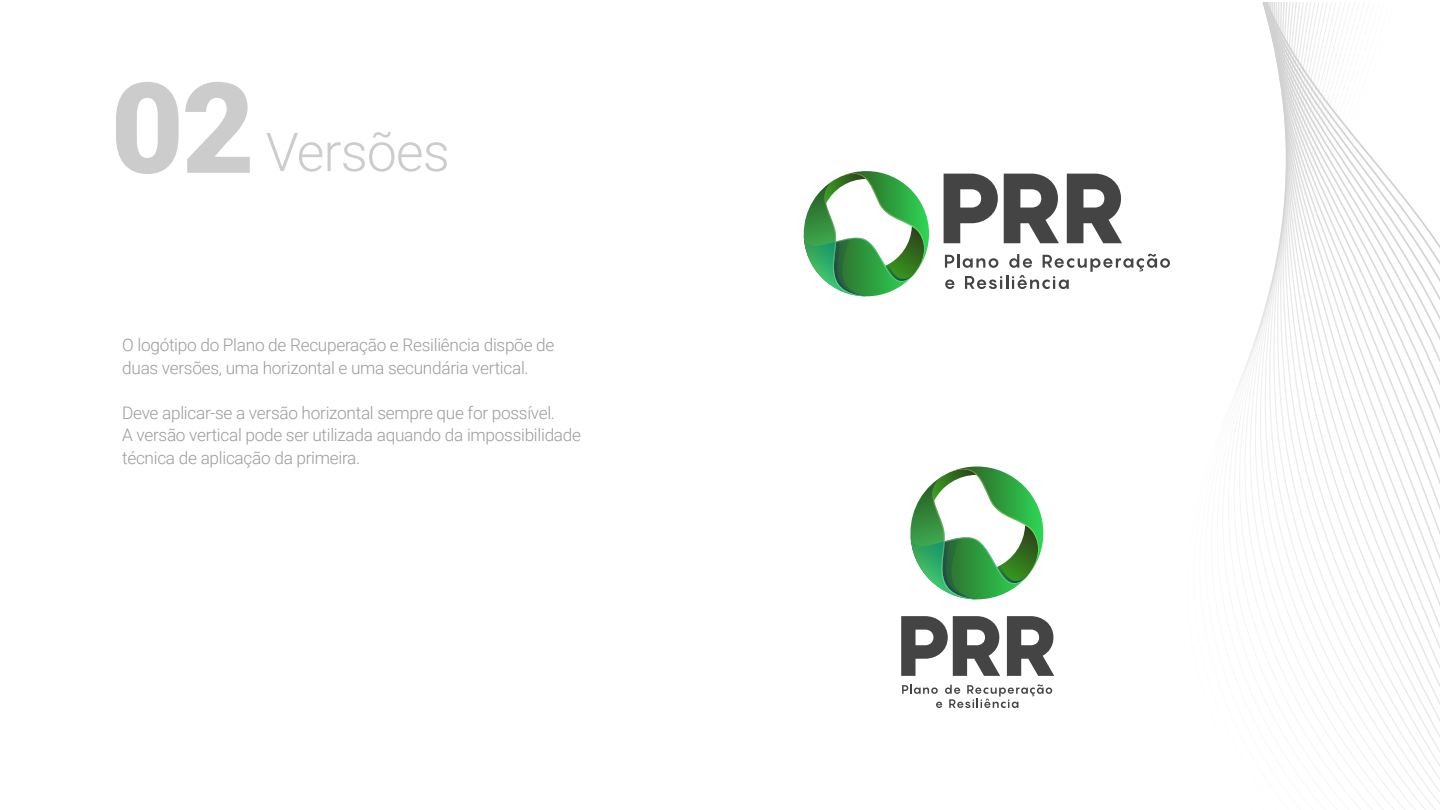
<style>
.page{position:relative;width:1440px;height:810px;background:#fff}
.page>*{position:absolute;margin:0;border:0;box-sizing:border-box;transform-origin:0 0}
.t1{font:900 126.15px "Roboto";color:#ccc}
.t2{font:300 53.62px "Roboto";letter-spacing:-.015em;color:#ccc}
.t3{font:300 17.25px/22.5px "Roboto";letter-spacing:-.015em;color:#9b9b9b}
</style>
<div class="page">
<svg style="left:1236px;top:2px;width:204px;height:808px"></svg>
<svg style="left:944px;top:174px;width:54px;height:69px"></svg>
<svg style="left:1004px;top:174px;width:55px;height:69px"></svg>
<svg style="left:1067px;top:174px;width:55px;height:69px"></svg>
<svg style="left:804px;top:171px;width:125px;height:126px"></svg>
<svg style="left:945px;top:254px;width:225px;height:35px"></svg>
<svg style="left:910px;top:466px;width:133px;height:134px"></svg>
<svg style="left:901px;top:616px;width:99px;height:60px"></svg>
<svg style="left:1007px;top:616px;width:47px;height:60px"></svg>
<svg style="left:902px;top:684px;width:150px;height:24px"></svg>
<h1 class="t1" style="left:111px;top:40px;width:145px">02</h1>
<h2 class="t2" style="left:266px;top:114px;width:186px">Versões</h2>
<p class="t3" style="left:122px;top:333px;width:434px">O logótipo do Plano de Recuperação e Resiliência dispõe de duas versões, uma horizontal e uma secundária vertical.</p>
<p class="t3" style="left:122px;top:401px;width:460px">Deve aplicar-se a versão horizontal sempre que for possível.<br>A versão vertical pode ser utilizada aquando da impossibilidade técnica de aplicação da primeira.</p>
</div>
